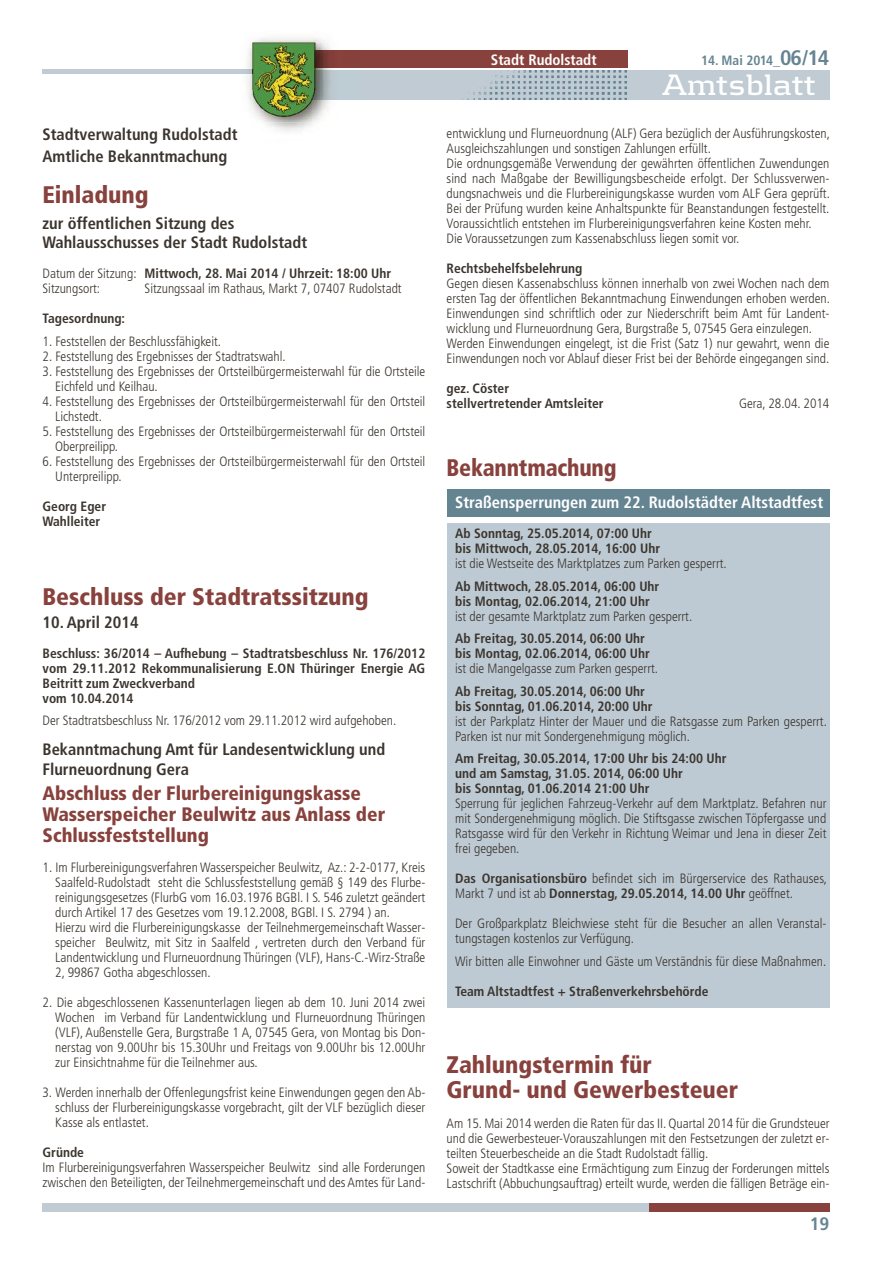
<style>
.page{position:relative;width:872px;height:1276px;background:#fff}
.page>*{position:absolute;margin:0;border:0;box-sizing:border-box;transform-origin:0 0}
.t1{font:700 30.75px "Kontrapunkt";color:#fff}
.t2{font:900 condensed 24px/25.5px "Frutiger";color:#88413c}
.t3{font:900 condensed 24px "Frutiger";color:#88413c;scale:.93 1}
.t4{font:900 condensed 19.5px/21px "Frutiger";color:#88413c}
.t5{font:700 condensed 18px "Frutiger";color:#658492;scale:1.05 1}
.t6{font:700 condensed 16.5px/19.5px "Frutiger";color:#3b352e}
.t7{font:700 condensed 16.5px "Frutiger";color:#fff}
.t8{font:700 condensed 15px "Frutiger";color:#fff}
.t9{font:300 condensed 13.5px/15px "Frutiger";color:#3b352e}
.t10{font:700 condensed 13.5px/15px "Frutiger";color:#3b352e}
.t11{font:700 condensed 13.5px "Frutiger";color:#658492}
.s1{font-weight:300}
.s2{font-size:21px}
.s3{font-weight:700}
</style>
<div class="page">
<hr style="left:43px;top:69px;width:216px;height:4px;background:#c0cbd3">
<div style="left:291px;top:70px;width:538px;height:30px;background:#c0cbd3"></div>
<div style="left:294px;top:51px;width:333px;height:17px;background:#88413c"></div>
<img style="left:247px;top:37px;width:113px;height:32px">
<img style="left:252px;top:43px;width:70px;height:79px">
<svg style="left:249px;top:69px;width:10px;height:4px"></svg>
<img style="left:294px;top:51px;width:28px;height:17px">
<img style="left:273px;top:70px;width:354px;height:30px">
<div style="left:648px;top:1203px;width:181px;height:9px;background:#88413c"></div>
<div style="left:43px;top:1203px;width:605px;height:9px;background:#c0cbd3"></div>
<div style="left:446px;top:523px;width:383px;height:485px;background:#becad3"></div>
<div style="left:446px;top:489px;width:383px;height:28px;background:#658492"></div>
<p class="t6" style="left:43px;top:124px;width:196px;line-height:22.5px">Stadtverwaltung Rudolstadt<br>Amtliche Bekanntmachung</p>
<h2 class="t2" style="left:43px;top:184px;width:108px">Einladung</h2>
<p class="t6" style="left:43px;top:214px;width:266px">zur öffentlichen Sitzung des<br>Wahlausschusses der Stadt Rudolstadt</p>
<p class="t10" style="left:43px;top:267px;width:350px"><span class="s1">Datum der Sitzung:</span> Mittwoch, 28. Mai 2014 / Uhrzeit: 18:00 Uhr<br><span class="s1">Sitzungsort:</span></p>
<p class="t9" style="left:145px;top:282px;width:258px">Sitzungssaal im Rathaus, Markt 7, 07407 Rudolstadt</p>
<p class="t10" style="left:43px;top:312px;width:84px">Tagesordnung:</p>
<p class="t9" style="left:43px;top:334px;width:180px">1. Feststellen der Beschlussfähigkeit.</p>
<p class="t9" style="left:43px;top:349px;width:245px">2. Feststellung des Ergebnisses der Stadtratswahl.</p>
<p class="t9" style="left:55px;top:364px;width:371px;text-indent:-13px">3. Feststellung des Ergebnisses der Ortsteilbürgermeisterwahl für die Ortsteile<br>Eichfeld und Keilhau.</p>
<p class="t9" style="left:55px;top:394px;width:371px;text-indent:-13px">4. Feststellung des Ergebnisses der Ortsteilbürgermeisterwahl für den Ortsteil<br>Lichstedt.</p>
<p class="t9" style="left:55px;top:424px;width:371px;text-indent:-13px">5. Feststellung des Ergebnisses der Ortsteilbürgermeisterwahl für den Ortsteil<br>Oberpreilipp.</p>
<p class="t9" style="left:55px;top:454px;width:371px;text-indent:-13px">6. Feststellung des Ergebnisses der Ortsteilbürgermeisterwahl für den Ortsteil<br>Unterpreilipp.</p>
<p class="t10" style="left:43px;top:499px;width:65px">Georg Eger<br>Wahlleiter</p>
<h2 class="t2" style="left:43px;top:586px;width:327px">Beschluss der Stadtratssitzung</h2>
<p class="t6" style="left:43px;top:613px;width:98px">10. April 2014</p>
<p class="t10" style="left:43px;top:646px;width:384px">Beschluss: 36/2014 – Aufhebung – Stadtratsbeschluss Nr. 176/2012 vom 29.11.2012 Rekommunalisierung E.ON Thüringer Energie AG Beitritt zum Zweckverband<br>vom 10.04.2014</p>
<p class="t9" style="left:43px;top:714px;width:355px">Der Stadtratsbeschluss Nr. 176/2012 vom 29.11.2012 wird aufgehoben.</p>
<p class="t6" style="left:43px;top:741px;width:344px">Bekanntmachung Amt für Landesentwicklung und<br>Flurneuordnung Gera</p>
<h3 class="t4" style="left:43px;top:784px;width:344px">Abschluss der Flurbereinigungskasse<br>Wasserspeicher Beulwitz aus Anlass der<br>Schlussfeststellung</h3>
<p class="t9" style="left:55px;top:861px;width:371px;text-indent:-13px">1. Im Flurbereinigungsverfahren Wasserspeicher Beulwitz, Az.: 2-2-0177, Kreis Saalfeld-Rudolstadt steht die Schlussfeststellung gemäß § 149 des Flurbe&shy;reinigungsgesetzes (FlurbG vom 16.03.1976 BGBl. I S. 546 zuletzt geändert durch Artikel 17 des Gesetzes vom 19.12.2008, BGBl. I S. 2794 ) an.<br>Hierzu wird die Flurbereinigungskasse der Teilnehmergemeinschaft Wasser&shy;speicher Beulwitz, mit Sitz in Saalfeld , vertreten durch den Verband für Landentwicklung und Flurneuordnung Thüringen (VLF), Hans-C.-Wirz-Straße 2, 99867 Gotha abgeschlossen.</p>
<p class="t9" style="left:55px;top:996px;width:371px;text-align:justify;text-indent:-13px">2. Die abgeschlossenen Kassenunterlagen liegen ab dem 10. Juni 2014 zwei Wochen im Verband für Landentwicklung und Flurneuordnung Thüringen (VLF), Außenstelle Gera, Burgstraße 1 A, 07545 Gera, von Montag bis Don&shy;nerstag von 9.00Uhr bis 15.30Uhr und Freitags von 9.00Uhr bis 12.00Uhr zur Einsichtnahme für die Teilnehmer aus.</p>
<p class="t9" style="left:55px;top:1086px;width:371px;text-align:justify;text-indent:-13px">3. Werden innerhalb der Offenlegungsfrist keine Einwendungen gegen den Ab&shy;schluss der Flurbereinigungskasse vorgebracht, gilt der VLF bezüglich dieser Kasse als entlastet.</p>
<p class="t10" style="left:43px;top:1146px;width:43px">Gründe</p>
<p class="t9" style="left:43px;top:1161px;width:384px">Im Flurbereinigungsverfahren Wasserspeicher Beulwitz sind alle Forderungen zwischen den Beteiligten, der Teilnehmergemeinschaft und des Amtes für Land-</p>
<p class="t8" style="left:491px;top:53px;width:107px">Stadt Rudolstadt</p>
<p class="t11" style="left:701px;top:55px;width:130px">14. Mai 2014_<span class="s2">06/14</span></p>
<h1 class="t1" style="left:662px;top:74px;width:155px">Amtsblatt</h1>
<p class="t9" style="left:446px;top:127px;width:385px">entwicklung und Flurneuordnung (ALF) Gera bezüglich der Ausführungskosten, Ausgleichszahlungen und sonstigen Zahlungen erfüllt.<br>Die ordnungsgemäße Verwendung der gewährten öffentlichen Zuwendungen sind nach Maßgabe der Bewilligungsbescheide erfolgt. Der Schlussverwen&shy;dungsnachweis und die Flurbereinigungskasse wurden vom ALF Gera geprüft.<br>Bei der Prüfung wurden keine Anhaltspunkte für Beanstandungen festgestellt.<br>Voraussichtlich entstehen im Flurbereinigungsverfahren keine Kosten mehr.<br>Die Voraussetzungen zum Kassenabschluss liegen somit vor.</p>
<p class="t10" style="left:446px;top:262px;width:137px">Rechtsbehelfsbelehrung</p>
<p class="t9" style="left:446px;top:277px;width:385px">Gegen diesen Kassenabschluss können innerhalb von zwei Wochen nach dem ersten Tag der öffentlichen Bekanntmachung Einwendungen erhoben werden.<br>Einwendungen sind schriftlich oder zur Niederschrift beim Amt für Landent&shy;wicklung und Flurneuordnung Gera, Burgstraße 5, 07545 Gera einzulegen.<br>Werden Einwendungen eingelegt, ist die Frist (Satz 1) nur gewahrt, wenn die Einwendungen noch vor Ablauf dieser Frist bei der Behörde eingegangen sind.</p>
<p class="t10" style="left:446px;top:382px;width:159px">gez. Cöster stellvertretender Amtsleiter</p>
<p class="t9" style="left:739px;top:397px;width:92px">Gera, 28.04. 2014</p>
<h2 class="t3" style="left:446px;top:457px;width:184px">Bekanntmachung</h2>
<p class="t7" style="left:455px;top:496px;width:369px">Straßensperrungen zum 22. Rudolstädter Altstadtfest</p>
<p class="t10" style="left:455px;top:527px;width:206px">Ab Sonntag, 25.05.2014, 07:00 Uhr bis Mittwoch, 28.05.2014, 16:00 Uhr</p>
<p class="t9" style="left:455px;top:557px;width:273px">ist die Westseite des Marktplatzes zum Parken gesperrt.</p>
<p class="t10" style="left:455px;top:579px;width:206px">Ab Mittwoch, 28.05.2014, 06:00 Uhr bis Montag, 02.06.2014, 21:00 Uhr</p>
<p class="t9" style="left:455px;top:609px;width:239px">ist der gesamte Marktplatz zum Parken gesperrt.</p>
<p class="t10" style="left:455px;top:632px;width:196px">Ab Freitag, 30.05.2014, 06:00 Uhr bis Montag, 02.06.2014, 06:00 Uhr</p>
<p class="t9" style="left:455px;top:662px;width:204px">ist die Mangelgasse zum Parken gesperrt.</p>
<p class="t10" style="left:455px;top:684px;width:199px">Ab Freitag, 30.05.2014, 06:00 Uhr bis Sonntag, 01.06.2014, 20:00 Uhr</p>
<p class="t9" style="left:455px;top:714px;width:373px">ist der Parkplatz Hinter der Mauer und die Ratsgasse zum Parken gesperrt.<br>Parken ist nur mit Sondergenehmigung möglich.</p>
<p class="t10" style="left:455px;top:752px;width:273px">Am Freitag, 30.05.2014, 17:00 Uhr bis 24:00 Uhr und am Samstag, 31.05. 2014, 06:00 Uhr<br>bis Sonntag, 01.06.2014 21:00 Uhr</p>
<p class="t9" style="left:455px;top:797px;width:373px;text-align:justify">Sperrung für jeglichen Fahrzeug-Verkehr auf dem Marktplatz. Befahren nur mit Sondergenehmigung möglich. Die Stiftsgasse zwischen Töpfergasse und Ratsgasse wird für den Verkehr in Richtung Weimar und Jena in dieser Zeit frei gegeben.</p>
<p class="t9" style="left:455px;top:872px;width:373px"><span class="s3">Das Organisationsbüro</span> befindet sich im Bürgerservice des Rathauses,<br>Markt 7 und ist ab <span class="s3">Donnerstag, 29.05.2014, 14.00 Uhr</span> geöffnet.</p>
<p class="t9" style="left:455px;top:917px;width:373px">Der Großparkplatz Bleichwiese steht für die Besucher an allen Veranstal&shy;tungstagen kostenlos zur Verfügung.</p>
<p class="t9" style="left:455px;top:954px;width:373px">Wir bitten alle Einwohner und Gäste um Verständnis für diese Maßnahmen.</p>
<p class="t10" style="left:455px;top:984px;width:255px">Team Altstadtfest + Straßenverkehrsbehörde</p>
<h2 class="t2" style="left:446px;top:1053px;width:293px">Zahlungstermin für<br>Grund- und Gewerbesteuer</h2>
<p class="t9" style="left:446px;top:1117px;width:384px">Am 15. Mai 2014 werden die Raten für das II. Quartal 2014 für die Grundsteuer und die Gewerbesteuer-Vorauszahlungen mit den Festsetzungen der zuletzt er&shy;teilten Steuerbescheide an die Stadt Rudolstadt fällig.<br>Soweit der Stadtkasse eine Ermächtigung zum Einzug der Forderungen mittels Lastschrift (Abbuchungsauftrag) erteilt wurde, werden die fälligen Beträge ein-</p>
<h3 class="t5" style="left:809px;top:1216px;width:20px">19</h3>
</div>
